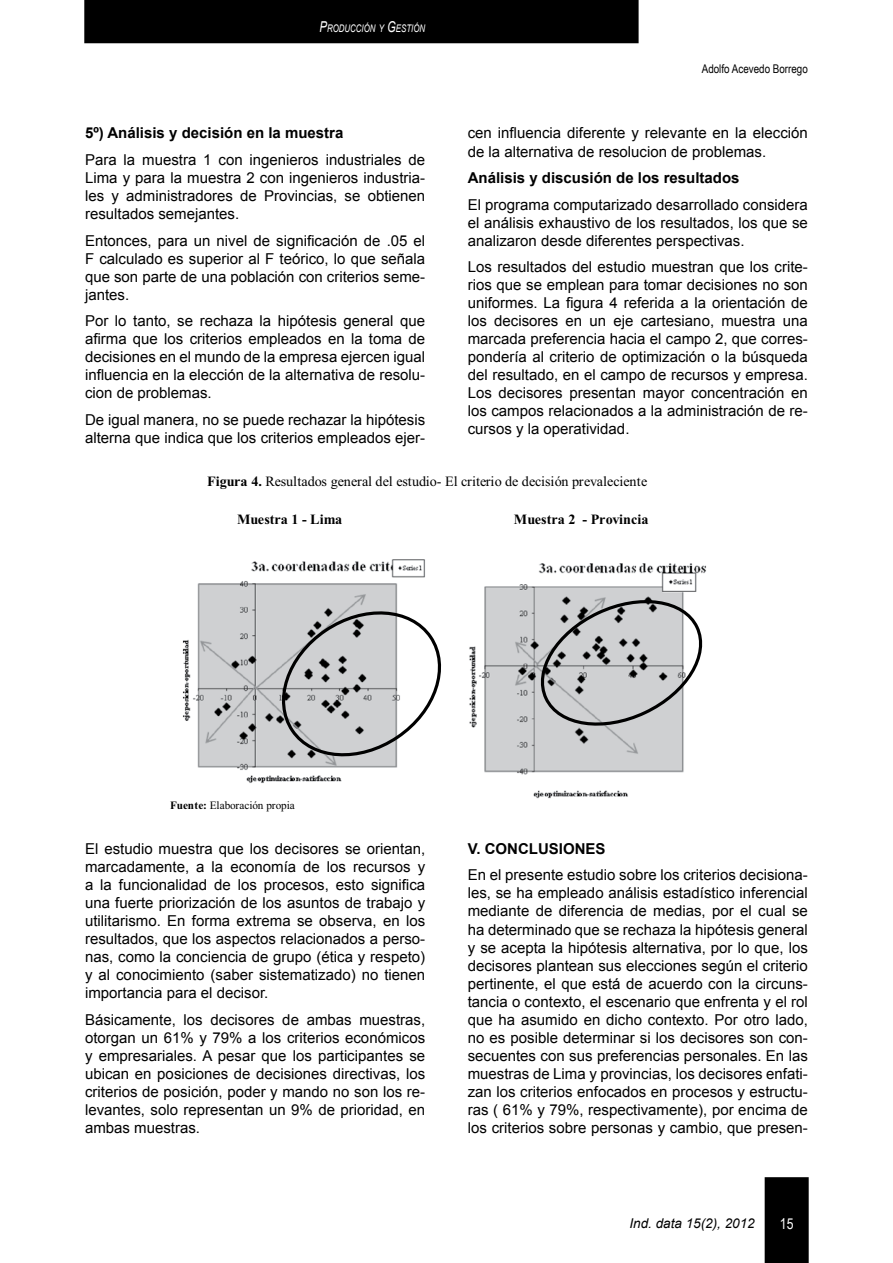
<style>
.page{position:relative;width:893px;height:1263px;background:#fff}
.page>*{position:absolute;margin:0;border:0;box-sizing:border-box;transform-origin:0 0}
.t1{font:15px/18px "Arial";color:#000;text-align:justify}
.t2{font:700 15px "Arial";color:#000}
.t3{font:15px "Arial Narrow";color:#fff}
.t4{font:14.1px "Times New Roman";color:#000}
.t5{font:700 14.1px "Times New Roman";color:#000}
.t6{font:italic 13.5px "Arial";color:#000}
.t7{font:12px "Arial Narrow";color:#000}
.t8{font:11.25px "Times New Roman";letter-spacing:-.015em;color:#000}
.t9{font:italic 10.5px "Arial";color:#fff;scale:.75 1}
.s1{font-size:15px}
.s2{font-weight:700}
</style>
<div class="page">
<div style="left:765px;top:1177px;width:44px;height:86px;background:#000"></div>
<div style="left:84px;top:0;width:555px;height:43px;background:#000"></div>
<img style="left:182px;top:559px;width:243px;height:224px">
<img style="left:484px;top:563px;width:222px;height:236px">
<svg style="left:272px;top:593px;width:434px;height:171px"></svg>
<p class="t9" style="left:320px;top:22px;width:142px"><span class="s1">P</span>RODUCCIÓN Y <span class="s1">G</span>ESTIÓN</p>
<p class="t2" style="left:85px;top:123px;width:260px">5º) Análisis y decisión en la muestra</p>
<p class="t1" style="left:85px;top:151px;width:342px">Para la muestra 1 con ingenieros industriales de Lima y para la muestra 2 con ingenieros industria&shy;les y administradores de Provincias, se obtienen resultados semejantes.</p>
<p class="t1" style="left:85px;top:231px;width:342px">Entonces, para un nivel de significación de .05 el F calculado es superior al F teórico, lo que señala que son parte de una población con criterios seme&shy;jantes.</p>
<p class="t1" style="left:85px;top:312px;width:342px">Por lo tanto, se rechaza la hipótesis general que afirma que los criterios empleados en la toma de decisiones en el mundo de la empresa ejercen igual influencia en la elección de la alternativa de resolu&shy;cion de problemas.</p>
<p class="t1" style="left:85px;top:410px;width:342px">De igual manera, no se puede rechazar la hipótesis alterna que indica que los criterios empleados ejer-</p>
<p class="t7" style="left:702px;top:59px;width:108px">Adolfo Acevedo Borrego</p>
<p class="t1" style="left:468px;top:124px;width:342px">cen influencia diferente y relevante en la elección de la alternativa de resolucion de problemas.</p>
<p class="t2" style="left:468px;top:168px;width:273px">Análisis y discusión de los resultados</p>
<p class="t1" style="left:468px;top:195px;width:342px">El programa computarizado desarrollado considera el análisis exhaustivo de los resultados, los que se analizaron desde diferentes perspectivas.</p>
<p class="t1" style="left:468px;top:258px;width:342px">Los resultados del estudio muestran que los crite&shy;rios que se emplean para tomar decisiones no son uniformes. La figura 4 referida a la orientación de los decisores en un eje cartesiano, muestra una marcada preferencia hacia el campo 2, que corres&shy;pondería al criterio de optimización o la búsqueda del resultado, en el campo de recursos y empresa.<br>Los decisores presentan mayor concentración en los campos relacionados a la administración de re&shy;cursos y la operatividad.</p>
<p class="t4" style="left:207px;top:472px;width:441px"><span class="s2">Figura 4.</span> Resultados general del estudio- El criterio de decisión prevaleciente</p>
<p class="t5" style="left:237px;top:509px;width:107px">Muestra 1 - Lima</p>
<p class="t5" style="left:514px;top:509px;width:136px">Muestra 2 - Provincia</p>
<p class="t8" style="left:170px;top:798px;width:126px"><span class="s2">Fuente:</span> Elaboración propia</p>
<p class="t1" style="left:85px;top:840px;width:342px">El estudio muestra que los decisores se orientan, marcadamente, a la economía de los recursos y a la funcionalidad de los procesos, esto significa una fuerte priorización de los asuntos de trabajo y utilitarismo. En forma extrema se observa, en los resultados, que los aspectos relacionados a perso&shy;nas, como la conciencia de grupo (ética y respeto) y al conocimiento (saber sistematizado) no tienen importancia para el decisor.</p>
<p class="t1" style="left:85px;top:1010px;width:342px">Básicamente, los decisores de ambas muestras, otorgan un 61% y 79% a los criterios económicos y empresariales. A pesar que los participantes se ubican en posiciones de decisiones directivas, los criterios de posición, poder y mando no son los re&shy;levantes, solo representan un 9% de prioridad, en ambas muestras.</p>
<p class="t2" style="left:468px;top:839px;width:139px">V. CONCLUSIONES</p>
<p class="t1" style="left:468px;top:866px;width:342px">En el presente estudio sobre los criterios decisiona&shy;les, se ha empleado análisis estadístico inferencial mediante de diferencia de medias, por el cual se ha determinado que se rechaza la hipótesis general y se acepta la hipótesis alternativa, por lo que, los decisores plantean sus elecciones según el criterio pertinente, el que está de acuerdo con la circuns&shy;tancia o contexto, el escenario que enfrenta y el rol que ha asumido en dicho contexto. Por otro lado, no es posible determinar si los decisores son con&shy;secuentes con sus preferencias personales. En las muestras de Lima y provincias, los decisores enfati&shy;zan los criterios enfocados en procesos y estructu&shy;ras ( 61% y 79%, respectivamente), por encima de los criterios sobre personas y cambio, que presen-</p>
<p class="t6" style="left:629px;top:1215px;width:127px">Ind. data 15(2), 2012</p>
<p class="t3" style="left:780px;top:1213px;width:15px">15</p>
</div>
